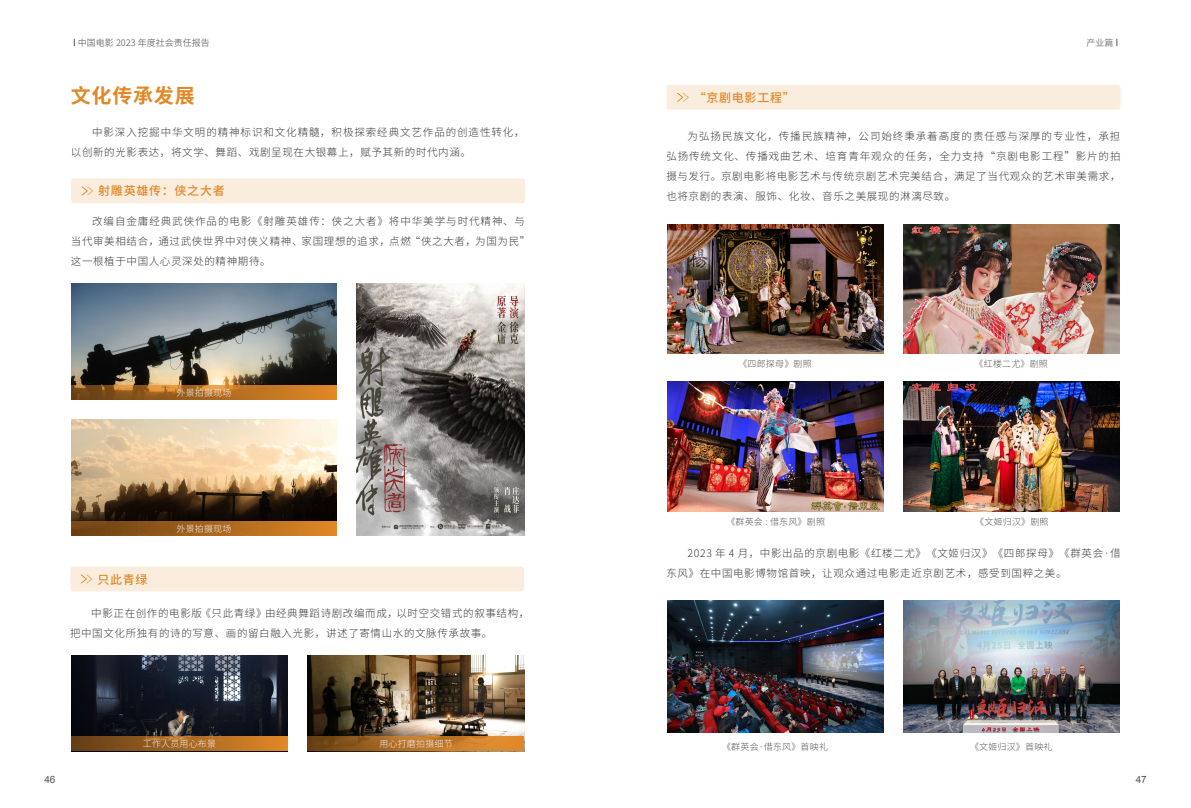
<style>
.page{position:relative;width:1191px;height:808px;background:#fff}
.page>*{position:absolute;margin:0;border:0;box-sizing:border-box;transform-origin:0 0}
.t1{font:700 20px "Source Han Sans CN";letter-spacing:.04em;color:#e18827}
.t2{font:500 12px "Source Han Sans CN";letter-spacing:.06em;color:#e18827}
.t3{font:300 10.5px/20px "Source Han Sans CN";letter-spacing:.06em;color:#3e3a39}
.t4{font:300 10.5px/20px "Source Han Sans CN";letter-spacing:.085em;color:#3e3a39}
.t5{font:10px "Arial";color:#595757}
.t6{font:300 9px "Source Han Sans CN";letter-spacing:.02em;color:#595757}
.t7{font:300 9px "Source Han Sans CN";letter-spacing:.02em;color:#efefef}
.t8{font:9px "Source Han Sans SC";color:#727171}
</style>
<div class="page">
<div style="left:71px;top:178px;width:454px;height:25px;background:#faedde;border-radius:3px"></div>
<svg style="left:81px;top:187px;width:12px;height:8px"></svg>
<img style="left:357px;top:283px;width:167px;height:252px">
<img style="left:71px;top:419px;width:266px;height:102px">
<img style="left:71px;top:283px;width:266px;height:102px">
<div style="left:70px;top:566px;width:454px;height:25px;background:#faedde;border-radius:3px"></div>
<svg style="left:81px;top:575px;width:12px;height:8px"></svg>
<img style="left:71px;top:655px;width:216px;height:81px">
<img style="left:308px;top:655px;width:216px;height:81px">
<div style="left:666px;top:85px;width:454px;height:25px;background:#faedde;border-radius:3px"></div>
<svg style="left:677px;top:93px;width:12px;height:9px"></svg>
<img style="left:667px;top:224px;width:216px;height:129px">
<img style="left:903px;top:224px;width:216px;height:129px">
<img style="left:667px;top:382px;width:216px;height:129px">
<img style="left:903px;top:382px;width:216px;height:129px">
<img style="left:667px;top:601px;width:216px;height:131px">
<img style="left:903px;top:601px;width:216px;height:131px">
<svg style="left:71px;top:385px;width:266px;height:15px;background:#af6c23"></svg>
<svg style="left:71px;top:521px;width:266px;height:14px;background:#a4631c"></svg>
<svg style="left:71px;top:736px;width:216px;height:15px;background:#a36421"></svg>
<svg style="left:308px;top:736px;width:216px;height:15px;background:#b06e25"></svg>
<p class="t8" style="left:78px;top:37px;width:133px">中国电影 2023 年度社会责任报告</p>
<p class="t8" style="left:1086px;top:37px;width:28px">产业篇</p>
<h1 class="t1" style="left:71px;top:84px;width:126px">文化传承发展</h1>
<p class="t4" style="left:71px;top:122px;width:455px;text-indent:21px">中影深入挖掘中华文明的精神标识和文化精髓，积极探索经典文艺作品的创造性转化，以创新的光影表达，将文学、舞蹈、戏剧呈现在大银幕上，赋予其新的时代内涵。</p>
<p class="t2" style="left:98px;top:184px;width:128px">射雕英雄传：侠之大者</p>
<p class="t3" style="left:71px;top:212px;width:461px;text-indent:21px">改编自金庸经典武侠作品的电影《射雕英雄传：侠之大者》将中华美学与时代精神、与当代审美相结合，通过武侠世界中对侠义精神、家国理想的追求，点燃“侠之大者，为国为民”这一根植于中国人心灵深处的精神期待。</p>
<p class="t7" style="left:176px;top:387px;width:56px">外景拍摄现场</p>
<p class="t2" style="left:97px;top:572px;width:52px">只此青绿</p>
<p class="t7" style="left:176px;top:523px;width:56px">外景拍摄现场</p>
<p class="t3" style="left:70px;top:604px;width:461px;text-indent:21px">中影正在创作的电影版《只此青绿》由经典舞蹈诗剧改编而成，以时空交错式的叙事结构，把中国文化所独有的诗的写意、画的留白融入光影，讲述了寄情山水的文脉传承故事。</p>
<p class="t7" style="left:143px;top:739px;width:75px">工作人员用心布景</p>
<p class="t7" style="left:379px;top:739px;width:75px">用心打磨拍摄细节</p>
<p class="t2" style="left:693px;top:91px;width:103px">“京剧电影工程”</p>
<p class="t3" style="left:666px;top:127px;width:455px;text-align:justify;text-indent:21px">为弘扬民族文化，传播民族精神，公司始终秉承着高度的责任感与深厚的专业性，承担弘扬传统文化、传播戏曲艺术、培育青年观众的任务，全力支持“京剧电影工程”影片的拍摄与发行。京剧电影将电影艺术与传统京剧艺术完美结合，满足了当代观众的艺术审美需求，也将京剧的表演、服饰、化妆、音乐之美展现的淋漓尽致。</p>
<p class="t6" style="left:738px;top:359px;width:75px">《四郎探母》剧照</p>
<p class="t6" style="left:726px;top:516px;width:100px">《群英会 : 借东风》剧照</p>
<p class="t6" style="left:974px;top:359px;width:75px">《红楼二尤》剧照</p>
<p class="t6" style="left:975px;top:516px;width:75px">《文姬归汉》剧照</p>
<p class="t3" style="left:666px;top:543px;width:455px;text-indent:21px">2023 年 4 月，中影出品的京剧电影《红楼二尤》《文姬归汉》《四郎探母》《群英会·借东风》在中国电影博物馆首映，让观众通过电影走近京剧艺术，感受到国粹之美。</p>
<p class="t6" style="left:722px;top:742px;width:107px">《群英会·借东风》首映礼</p>
<p class="t6" style="left:970px;top:742px;width:84px">《文姬归汉》首映礼</p>
<p class="t5" style="left:44px;top:773px;width:13px">46</p>
<p class="t5" style="left:1135px;top:773px;width:13px">47</p>
</div>
